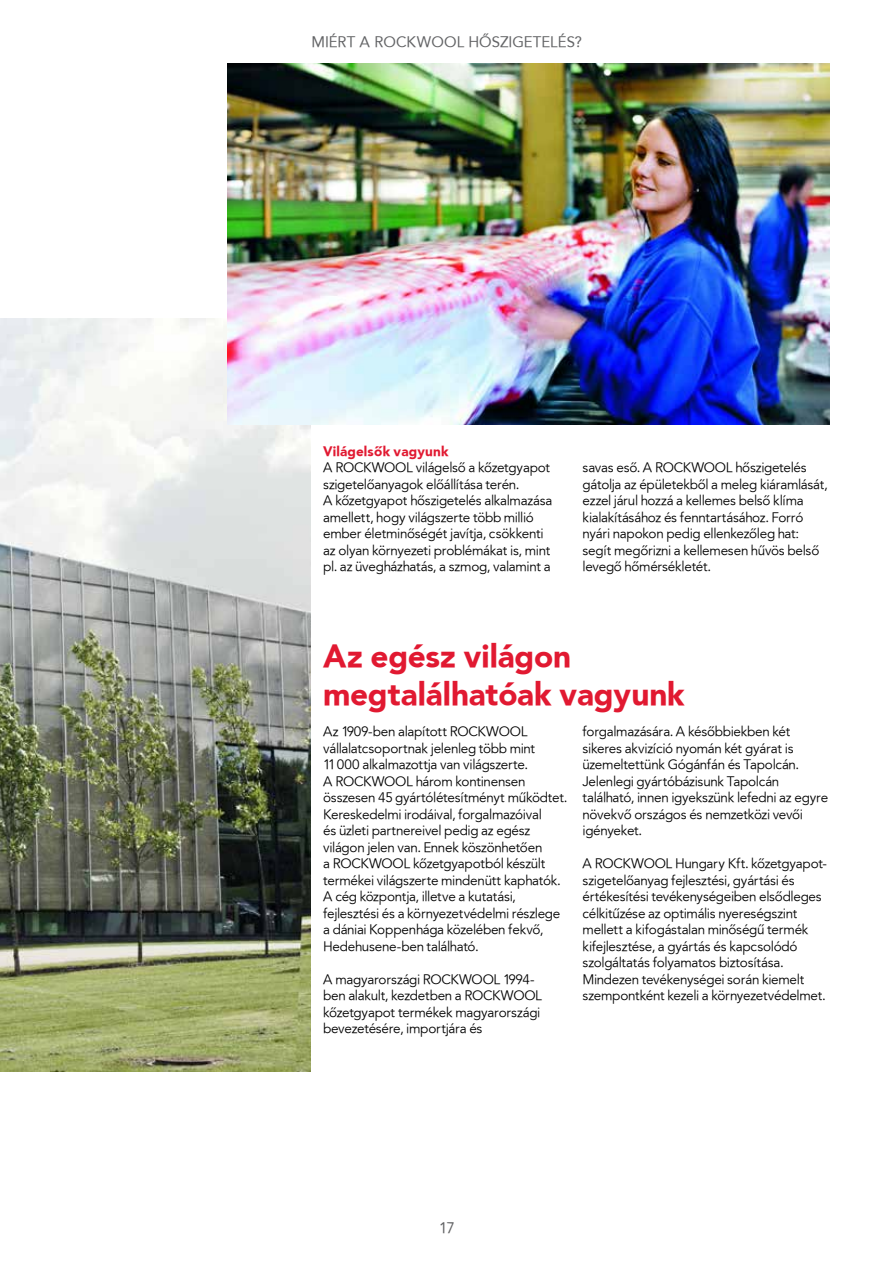
<style>
.page{position:relative;width:893px;height:1263px;background:#fff}
.page>*{position:absolute;margin:0;border:0;box-sizing:border-box;transform-origin:0 0}
.t1{font:31.5px/37.5px "Avenir Blk PFL";color:#e11931}
.t2{font:15px "Avenir PFL";letter-spacing:.05em;color:#636466}
.t3{font:13.5px/16.5px "Avenir Bk PFL";letter-spacing:.025em;color:#000}
.t4{font:13.5px "Avenir Blk PFL";letter-spacing:.02em;color:#e11931}
</style>
<div class="page">
<img style="left:0;top:319px;width:310px;height:752px">
<img style="left:227px;top:64px;width:602px;height:361px">
<img style="left:0;top:318px;width:2px;height:85px">
<p class="t2" style="left:312px;top:32px;width:271px">MIÉRT A ROCKWOOL HŐSZIGETELÉS?</p>
<p class="t4" style="left:323px;top:442px;width:127px">Világelsők vagyunk</p>
<p class="t3" style="left:323px;top:460px;width:230px">A ROCKWOOL világelső a kőzetgyapot szigetelőanyagok előállítása terén.<br>A kőzetgyapot hőszigetelés alkalmazása amellett, hogy világszerte több millió ember életminőségét javítja, csökkenti az olyan környezeti problémákat is, mint pl. az üvegházhatás, a szmog, valamint a</p>
<p class="t3" style="left:583px;top:459px;width:246px">savas eső. A ROCKWOOL hőszigetelés gátolja az épületekből a meleg kiáramlását, ezzel járul hozzá a kellemes belső klíma kialakításához és fenntartásához. Forró nyári napokon pedig ellenkezőleg hat: segít megőrizni a kellemesen hűvös belső levegő hőmérsékletét.</p>
<h1 class="t1" style="left:323px;top:637px;width:363px">Az egész világon megtalálhatóak vagyunk</h1>
<p class="t3" style="left:583px;top:724px;width:247px">forgalmazására. A későbbiekben két sikeres akvizíció nyomán két gyárat is üzemeltettünk Gógánfán és Tapolcán.<br>Jelenlegi gyártóbázisunk Tapolcán található, innen igyekszünk lefedni az egyre növekvő országos és nemzetközi vevői igényeket.</p>
<p class="t3" style="left:583px;top:855px;width:246px">A ROCKWOOL Hungary Kft. kőzetgyapot&shy;szigetelőanyag fejlesztési, gyártási és értékesítési tevékenységeiben elsődleges célkitűzése az optimális nyereségszint mellett a kifogástalan minőségű termék kifejlesztése, a gyártás és kapcsolódó szolgáltatás folyamatos biztosítása.<br>Mindezen tevékenységei során kiemelt szempontként kezeli a környezetvédelmet.</p>
<p class="t3" style="left:323px;top:724px;width:245px">Az 1909-ben alapított ROCKWOOL vállalatcsoportnak jelenleg több mint<br>11 000 alkalmazottja van világszerte.<br>A ROCKWOOL három kontinensen összesen 45 gyártólétesítményt működtet.<br>Kereskedelmi irodáival, forgalmazóival<br>és üzleti partnereivel pedig az egész világon jelen van. Ennek köszönhetően<br>a ROCKWOOL kőzetgyapotból készült termékei világszerte mindenütt kaphatók.<br>A cég központja, illetve a kutatási, fejlesztési és a környezetvédelmi részlege a dániai Koppenhága közelében fekvő, Hedehusene-ben található.</p>
<p class="t3" style="left:323px;top:971px;width:220px">A magyarországi ROCKWOOL 1994- ben alakult, kezdetben a ROCKWOOL kőzetgyapot termékek magyarországi bevezetésére, importjára és</p>
<p class="t2" style="left:439px;top:1218px;width:17px">17</p>
</div>
